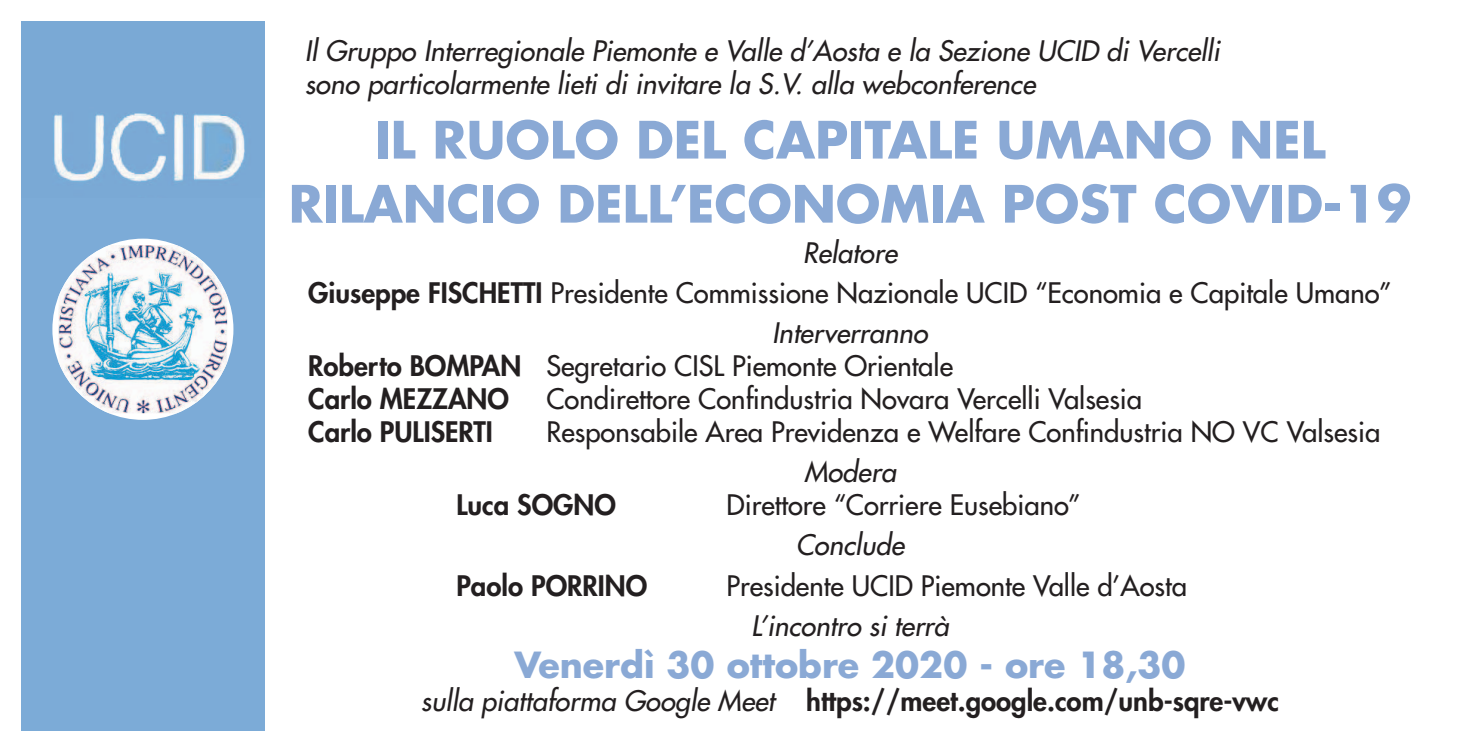
<style>
.page{position:relative;width:1460px;height:752px;background:#fff}
.page>*{position:absolute;margin:0;border:0;box-sizing:border-box;transform-origin:0 0}
.t1{font:700 50px/64px "Futura Std";color:#8aa9d5;text-align:center}
.t2{font:700 35px "Futura Std";color:#8aa9d5}
.t3{font:500 27.5px/40px "Futura Std";color:#231f20;text-align:center}
.t4{font:italic 500 27.5px/33px "Futura Std";color:#231f20}
.t5{font:800 27.5px "Futura Std";color:#231f20}
.s1{font-style:italic}
.s2{font-weight:800}
.s3{font-weight:500;font-style:italic}
</style>
<div class="page">
<img style="left:21px;top:21px;width:244px;height:177px">
<div style="left:21px;top:198px;width:244px;height:532px;background:#7cabd7"></div>
<div style="left:52px;top:238px;width:181px;height:181px;background:#fff;border-radius:50%"></div>
<img style="left:59px;top:245px;width:168px;height:168px">
<p class="t4" style="left:305px;top:35px;width:916px">Il Gruppo Interregionale Piemonte e Valle d’Aosta e la Sezione UCID di Vercelli sono particolarmente lieti di invitare la S.V. alla webconference</p>
<h1 class="t1" style="left:289px;top:107px;width:1124px">IL RUOLO DEL CAPITALE UMANO NEL<br>RILANCIO DELL’ECONOMIA POST COVID-19</h1>
<p class="t3" style="left:308px;top:232px;width:1085px"><span class="s1">Relatore<br></span><span class="s2">Giuseppe FISCHETTI</span> Presidente Commissione Nazionale UCID “Economia e Capitale Umano”<br><span class="s1">Interverranno</span></p>
<p class="t3" style="left:308px;top:349px;width:646px;line-height:33px;text-align:left"><span class="s2">Roberto BOMPAN</span> Segretario CISL Piemonte Orientale<br><span class="s2">Carlo MEZZANO</span></p>
<p class="t3" style="left:546px;top:379px;width:597px">Condirettore Confindustria Novara Vercelli Valsesia</p>
<p class="t5" style="left:308px;top:414px;width:186px">Carlo PULISERTI</p>
<p class="t3" style="left:546px;top:412px;width:835px">Responsabile Area Previdenza e Welfare Confindustria NO VC Valsesia</p>
<p class="t4" style="left:804px;top:456px;width:93px">Modera</p>
<p class="t5" style="left:456px;top:487px;width:161px">Luca SOGNO</p>
<p class="t3" style="left:726px;top:485px;width:356px">Direttore “Corriere Eusebiano”</p>
<p class="t4" style="left:796px;top:529px;width:110px">Conclude</p>
<p class="t5" style="left:456px;top:567px;width:192px">Paolo PORRINO</p>
<p class="t3" style="left:726px;top:565px;width:462px">Presidente UCID Piemonte Valle d’Aosta</p>
<p class="t4" style="left:751px;top:609px;width:199px">L’incontro si terrà</p>
<p class="t2" style="left:514px;top:641px;width:673px">Venerdì 30 ottobre 2020 - ore 18,30</p>
<p class="t5" style="left:421px;top:682px;width:860px"><span class="s3">sulla piattaforma Google Meet</span> https://meet.google.com/unb-sqre-vwc</p>
</div>
